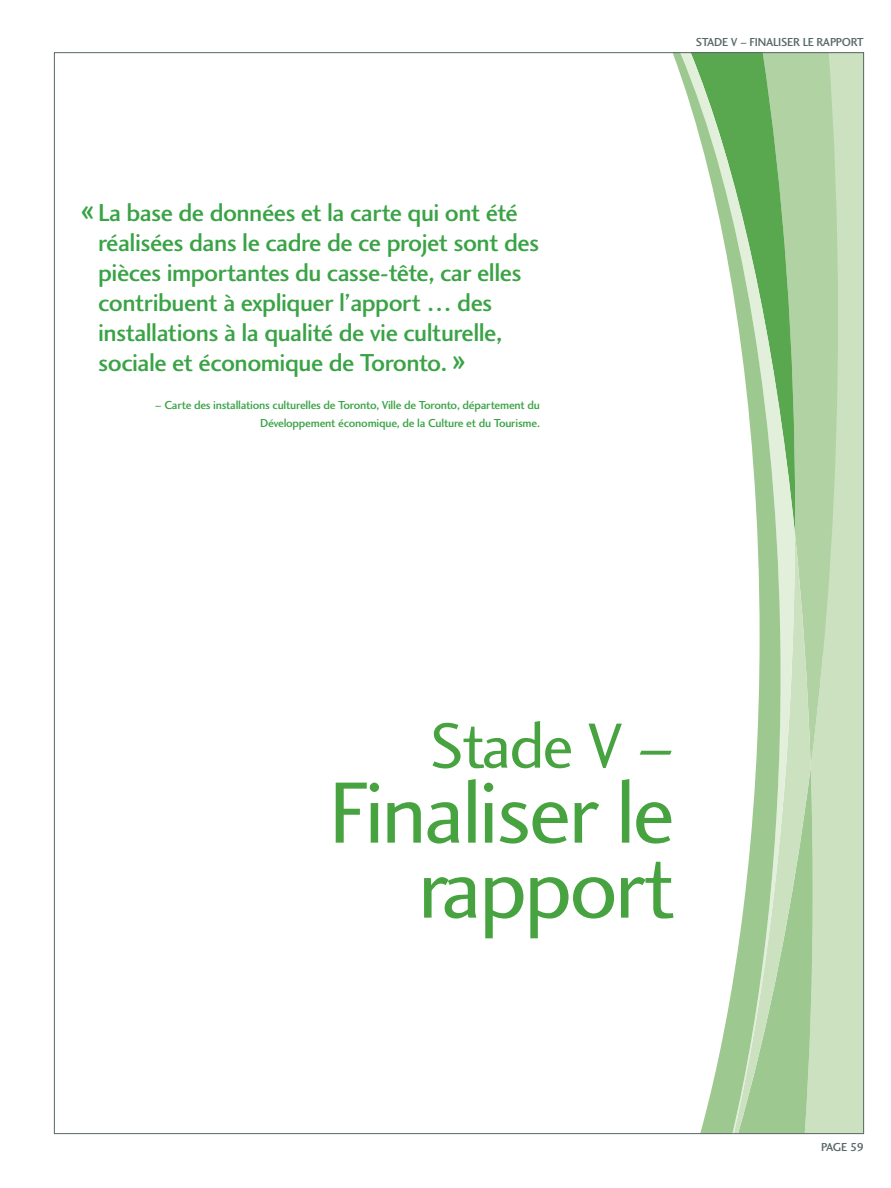
<style>
.page{position:relative;width:891px;height:1188px;background:#fff}
.page>*{position:absolute;margin:0;border:0;box-sizing:border-box;transform-origin:0 0}
.t1{font:90px/75px "Charlotte Sans Book Plain";letter-spacing:-.03em;color:#47a240;text-align:right}
.t2{font:66px "Charlotte Sans Book Plain";letter-spacing:-.03em;color:#47a240}
.t3{font:37.35px "Charlotte Sans Medium Plain";color:#3aa346}
.t4{font:25.35px/30px "Charlotte Sans Medium Plain";letter-spacing:-.02em;color:#3aa346}
.t5{font:12px/18px "Charlotte Sans Medium Plain";letter-spacing:-.02em;color:#3aa346;text-align:right}
.t6{font:12px "Charlotte Sans Medium Plain";letter-spacing:-.02em;color:#586767}
.s1{font-size:37.35px}
</style>
<div class="page">
<div style="left:823px;top:53px;width:41px;height:1081px;background:#cbe1bf"></div>
<div style="left:813px;top:767px;width:10px;height:365px;background:#cbe1bf"></div>
<svg style="left:811px;top:767px;width:2px;height:365px"></svg>
<svg style="left:795px;top:54px;width:43px;height:713px;fill:#b1d2a3"></svg>
<svg style="left:795px;top:534px;width:16px;height:598px;background:#b1d2a4"></svg>
<svg style="left:781px;top:54px;width:14px;height:1078px;background:#afd3a4"></svg>
<svg style="left:673px;top:54px;width:108px;height:1078px"></svg>
<p class="t4" style="left:98px;top:197px;width:442px">La base de données et la carte qui ont été réalisées dans le cadre de ce projet sont des pièces importantes du casse-tête, car elles contribuent à expliquer l’apport … des installations à la qualité de vie culturelle, sociale et économique de Toronto. <span class="s1">»</span></p>
<p class="t5" style="left:155px;top:396px;width:387px">– Carte des installations culturelles de Toronto, Ville de Toronto, département du<br>Développement économique, de la Culture et du Tourisme.</p>
<h3 class="t3" style="left:81px;top:187px;width:14px">«</h3>
<p class="t6" style="left:696px;top:34px;width:135px">Stade V – Finaliser le rappo</p>
<p class="t6" style="left:851px;top:34px;width:12px">rt</p>
<h2 class="t2" style="left:430px;top:706px;width:247px">Stade V –</h2>
<h1 class="t1" style="left:328px;top:774px;width:348px">Finaliser le rapport</h1>
<p class="t6" style="left:821px;top:1140px;width:37px">PAGE 59</p>
</div>
